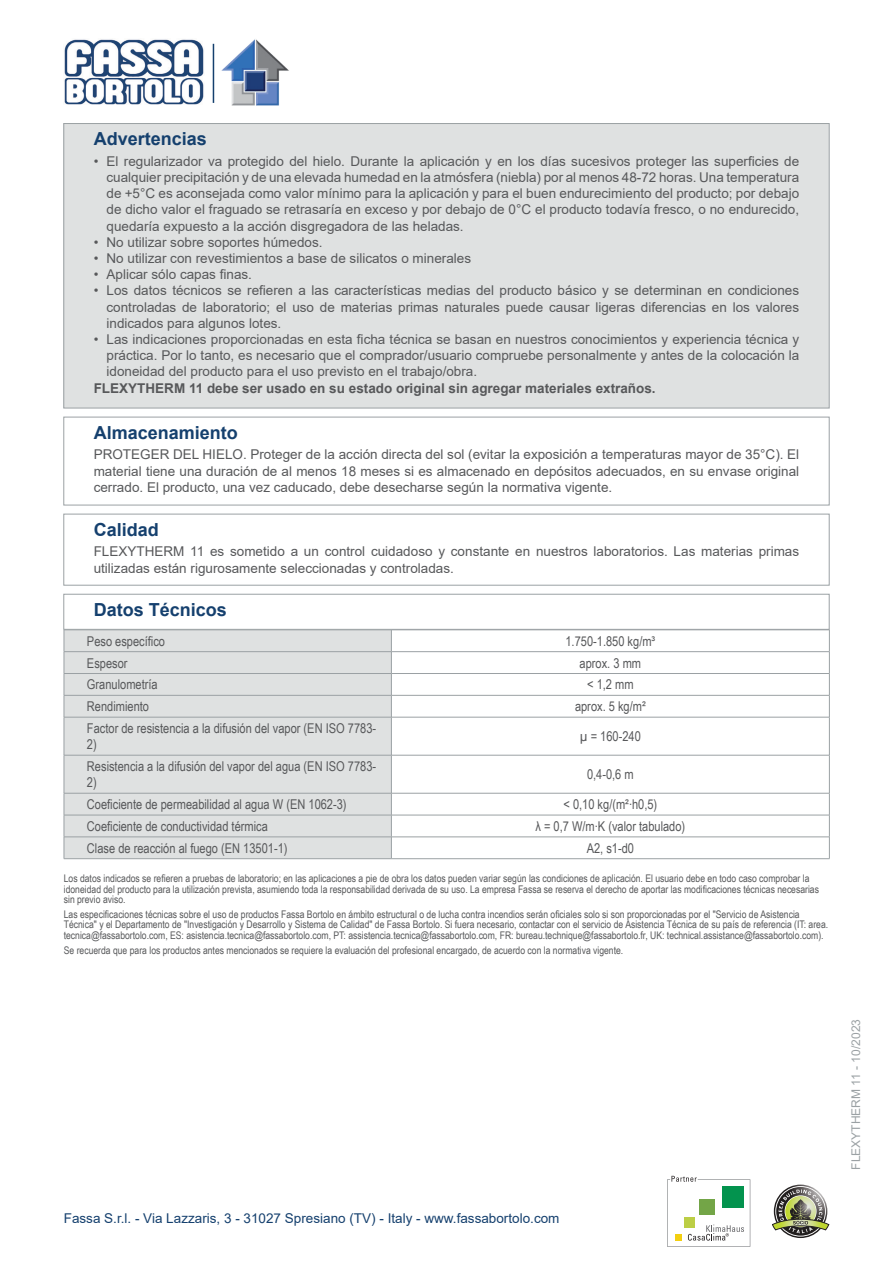
<style>
.page{position:relative;width:893px;height:1263px;background:#fff}
.page>*{position:absolute;margin:0;border:0;box-sizing:border-box;transform-origin:0 0}
.Titolo{font:700 18px "Arial";color:#15406e}
.Conservazione{font:13.5px/16.2px "Arial";color:#57585a;text-align:justify}
.normale_sx{font:13.5px/16.2px "Arial Narrow";color:#57585a}
.Qualita{font:13.5px/16.2px "Arial";color:#57585a}
.normale_centrato{font:13.5px "Arial Narrow";color:#57585a}
.Note{font:700 13.5px "Arial";color:#57585a}
.t1{font:13.5px "Arial";color:#15406e}
.t2{font:12px "Arial";color:#9ba1a4}
.Disclaimer{font:10.5px/10.5px "Arial Narrow";color:#57585a}
</style>
<div class="page">
<div style="left:64px;top:124px;width:765px;height:284px;background:#dfe1e1"></div>
<div style="left:64px;top:417px;width:765px;height:88px;border:1px solid #9ba1a4"></div>
<div style="left:64px;top:514px;width:765px;height:71px;border:1px solid #9ba1a4"></div>
<div style="left:64px;top:594px;width:765px;height:35px;border:1px solid #9ba1a4"></div>
<div style="left:65px;top:631px;width:326px;height:227px;background:#dfe1e1"></div>
<hr style="left:64px;top:630px;width:327px;height:1px;background:#9ba1a4">
<hr style="left:391px;top:630px;width:439px;height:1px;background:#9ba1a4">
<hr style="left:64px;top:651px;width:327px;height:1px;background:#9ba1a4">
<hr style="left:391px;top:651px;width:439px;height:1px;background:#9ba1a4">
<hr style="left:64px;top:673px;width:327px;height:1px;background:#9ba1a4">
<hr style="left:391px;top:673px;width:439px;height:1px;background:#9ba1a4">
<hr style="left:64px;top:695px;width:327px;height:1px;background:#9ba1a4">
<svg style="left:64px;top:630px;width:1px;height:87px"></svg>
<hr style="left:391px;top:695px;width:439px;height:1px;background:#9ba1a4">
<svg style="left:391px;top:631px;width:1px;height:86px"></svg>
<svg style="left:829px;top:631px;width:1px;height:86px"></svg>
<hr style="left:64px;top:717px;width:327px;height:1px;background:#9ba1a4">
<hr style="left:64px;top:717px;width:1px;height:38px;background:#9ba1a4">
<hr style="left:391px;top:717px;width:439px;height:1px;background:#9ba1a4">
<hr style="left:391px;top:717px;width:1px;height:38px;background:#9ba1a4">
<hr style="left:829px;top:717px;width:1px;height:38px;background:#9ba1a4">
<hr style="left:64px;top:755px;width:327px;height:1px;background:#9ba1a4">
<hr style="left:64px;top:755px;width:1px;height:38px;background:#9ba1a4">
<hr style="left:391px;top:755px;width:439px;height:1px;background:#9ba1a4">
<hr style="left:391px;top:755px;width:1px;height:38px;background:#9ba1a4">
<hr style="left:829px;top:755px;width:1px;height:38px;background:#9ba1a4">
<hr style="left:64px;top:793px;width:327px;height:1px;background:#9ba1a4">
<hr style="left:391px;top:793px;width:439px;height:1px;background:#9ba1a4">
<hr style="left:64px;top:815px;width:327px;height:1px;background:#9ba1a4">
<hr style="left:391px;top:815px;width:439px;height:1px;background:#9ba1a4">
<hr style="left:64px;top:837px;width:327px;height:1px;background:#9ba1a4">
<svg style="left:64px;top:793px;width:1px;height:65px"></svg>
<hr style="left:64px;top:858px;width:327px;height:1px;background:#9ba1a4">
<hr style="left:391px;top:837px;width:439px;height:1px;background:#9ba1a4">
<svg style="left:391px;top:793px;width:1px;height:65px"></svg>
<svg style="left:829px;top:793px;width:1px;height:65px"></svg>
<hr style="left:391px;top:858px;width:439px;height:1px;background:#9ba1a4">
<svg style="left:667px;top:1176px;width:83px;height:71px"></svg>
<svg style="left:772px;top:1186px;width:57px;height:50px"></svg>
<img style="left:64px;top:39px;width:140px;height:66px">
<hr style="left:213px;top:44px;width:1px;height:59px;background:#15406e">
<img style="left:221px;top:39px;width:68px;height:67px">
<p class="Titolo" style="left:94px;top:126px;width:115px">Advertencias</p>
<p class="Conservazione" style="left:106px;top:153px;width:694px;text-indent:-13px">• El regularizador va protegido del hielo. Durante la aplicación y en los días sucesivos proteger las superficies de cualquier precipitación y de una elevada humedad en la atmósfera (niebla) por al menos 48-72 horas. Una temperatura de +5°C es aconsejada como valor mínimo para la aplicación y para el buen endurecimiento del producto; por debajo de dicho valor el fraguado se retrasaría en exceso y por debajo de 0°C el producto todavía fresco, o no endurecido, quedaría expuesto a la acción disgregadora de las heladas.</p>
<p class="Conservazione" style="left:94px;top:234px;width:230px">• No utilizar sobre soportes húmedos.</p>
<p class="Conservazione" style="left:94px;top:250px;width:379px">• No utilizar con revestimientos a base de silicatos o minerales</p>
<p class="Conservazione" style="left:94px;top:266px;width:160px">• Aplicar sólo capas finas.</p>
<p class="Conservazione" style="left:106px;top:282px;width:694px;text-indent:-13px">• Los datos técnicos se refieren a las características medias del producto básico y se determinan en condiciones controladas de laboratorio; el uso de materias primas naturales puede causar ligeras diferencias en los valores indicados para algunos lotes.</p>
<p class="Conservazione" style="left:106px;top:331px;width:694px;text-indent:-13px">• Las indicaciones proporcionadas en esta ficha técnica se basan en nuestros conocimientos y experiencia técnica y práctica. Por lo tanto, es necesario que el comprador/usuario compruebe personalmente y antes de la colocación la idoneidad del producto para el uso previsto en el trabajo/obra.</p>
<p class="Note" style="left:94px;top:378px;width:563px">FLEXYTHERM 11 debe ser usado en su estado original sin agregar materiales extraños.</p>
<p class="Titolo" style="left:94px;top:420px;width:146px">Almacenamiento</p>
<p class="Conservazione" style="left:94px;top:446px;width:707px">PROTEGER DEL HIELO. Proteger de la acción directa del sol (evitar la exposición a temperaturas mayor de 35°C). El material tiene una duración de al menos 18 meses si es almacenado en depósitos adecuados, en su envase original cerrado. El producto, una vez caducado, debe desecharse según la normativa vigente.</p>
<p class="Titolo" style="left:94px;top:517px;width:67px">Calidad</p>
<p class="Qualita" style="left:94px;top:543px;width:707px">FLEXYTHERM 11 es sometido a un control cuidadoso y constante en nuestros laboratorios. Las materias primas utilizadas están rigurosamente seleccionadas y controladas.</p>
<p class="Titolo" style="left:94px;top:597px;width:135px">Datos Técnicos</p>
<p class="normale_sx" style="left:87px;top:632px;width:80px">Peso específico</p>
<p class="normale_centrato" style="left:565px;top:631px;width:91px">1.750-1.850 kg/m³</p>
<p class="normale_sx" style="left:87px;top:654px;width:42px">Espesor</p>
<p class="normale_centrato" style="left:580px;top:653px;width:63px">aprox. 3 mm</p>
<p class="normale_sx" style="left:87px;top:676px;width:72px">Granulometría</p>
<p class="normale_centrato" style="left:587px;top:675px;width:48px">&lt; 1,2 mm</p>
<p class="normale_sx" style="left:87px;top:698px;width:64px">Rendimiento</p>
<p class="normale_centrato" style="left:575px;top:696px;width:72px">aprox. 5 kg/m²</p>
<p class="normale_sx" style="left:87px;top:720px;width:291px">Factor de resistencia a la difusión del vapor (EN ISO 7783-<br>2)</p>
<p class="normale_centrato" style="left:580px;top:726px;width:63px">µ = 160-240</p>
<p class="normale_sx" style="left:87px;top:758px;width:291px">Resistencia a la difusión del vapor del agua (EN ISO 7783-<br>2)</p>
<p class="normale_centrato" style="left:587px;top:764px;width:48px">0,4-0,6 m</p>
<p class="normale_sx" style="left:87px;top:796px;width:261px">Coeficiente de permeabilidad al agua W (EN 1062-3)</p>
<p class="normale_centrato" style="left:563px;top:794px;width:95px">&lt; 0,10 kg/(m²∙h0,5)</p>
<p class="normale_sx" style="left:87px;top:817px;width:182px">Coeficiente de conductividad térmica</p>
<p class="normale_centrato" style="left:535px;top:816px;width:151px">λ = 0,7 W/m∙K (valor tabulado)</p>
<p class="normale_sx" style="left:87px;top:839px;width:202px">Clase de reacción al fuego (EN 13501-1)</p>
<p class="normale_centrato" style="left:587px;top:838px;width:49px">A2, s1-d0</p>
<p class="Disclaimer" style="left:64px;top:873px;width:757px">Los datos indicados se refieren a pruebas de laboratorio; en las aplicaciones a pie de obra los datos pueden variar según las condiciones de aplicación. El usuario debe en todo caso comprobar la idoneidad del producto para la utilización prevista, asumiendo toda la responsabilidad derivada de su uso. La empresa Fassa se reserva el derecho de aportar las modificaciones técnicas necesarias sin previo aviso.</p>
<p class="Disclaimer" style="left:64px;top:908px;width:766px">Las especificaciones técnicas sobre el uso de productos Fassa Bortolo en ámbito estructural o de lucha contra incendios serán oficiales solo si son proporcionadas por el "Servicio de Asistencia<br>Técnica" y el Departamento de "Investigación y Desarrollo y Sistema de Calidad" de Fassa Bortolo. Si fuera necesario, contactar con el servicio de Asistencia Técnica de su país de referencia (IT: area. tecnica@fassabortolo.com, ES: asistencia.tecnica@fassabortolo.com, PT: assistencia.tecnica@fassabortolo.com, FR: bureau.technique@fassabortolo.fr, UK: technical.assistance@fassabortolo.com).</p>
<p class="Disclaimer" style="left:64px;top:944px;width:561px">Se recuerda que para los productos antes mencionados se requiere la evaluación del profesional encargado, de acuerdo con la normativa vigente.</p>
<p class="t1" style="left:64px;top:1208px;width:497px">Fassa S.r.l. - Via Lazzaris, 3 - 31027 Spresiano (TV) - Italy - www.fassabortolo.com</p>
<p class="t2" style="left:848px;top:1170px;width:152px;rotate:-90deg">FLEXYTHERM 11 - 10/2023</p>
</div>
